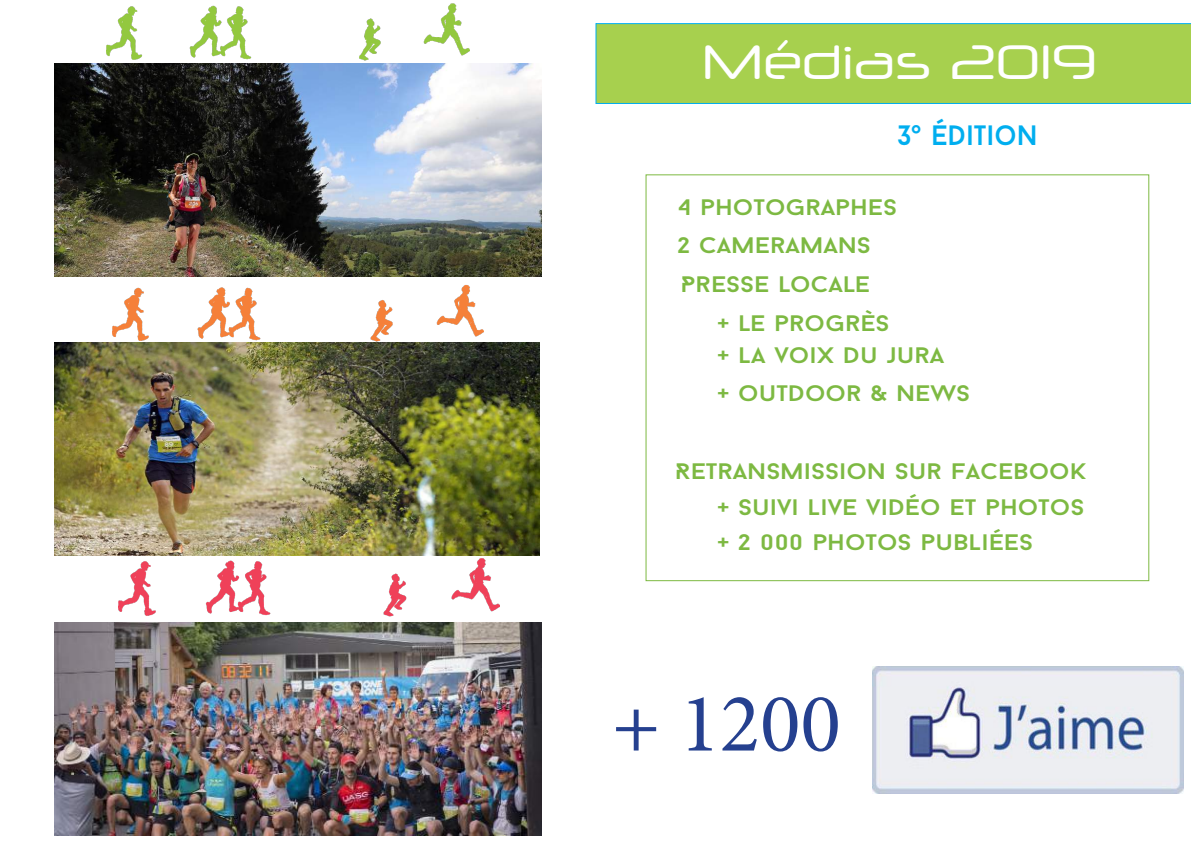
<style>
.page{position:relative;width:1191px;height:842px;background:#fff}
.page>*{position:absolute;margin:0;border:0;box-sizing:border-box;transform-origin:0 0}
.t1{font:84px "Minion Pro";color:#25408f}
.t2{font:49px "Neuropol X Rg";color:#fff}
.t3{font:28px "Baron Neue";color:#00aeef}
.t4{font:22.4px/35.2px "Baron Neue";color:#7db942;scale:1.15 1}
</style>
<div class="page">
<div style="left:595px;top:23px;width:596px;height:81px;background:#a7d04e"></div>
<img style="left:872px;top:666px;width:311px;height:127px">
<img style="left:112px;top:285px;width:371px;height:57px">
<img style="left:118px;top:555px;width:381px;height:62px">
<img style="left:106px;top:3px;width:364px;height:57px">
<img style="left:54px;top:64px;width:487px;height:212px">
<img style="left:54px;top:343px;width:485px;height:212px">
<img style="left:54px;top:623px;width:487px;height:213px">
<h2 class="t2" style="left:702px;top:33px;width:396px">Médias 2019</h2>
<p class="t3" style="left:897px;top:118px;width:141px">3° ÉDITION</p>
<p class="t4" style="left:678px;top:189px;width:192px">4 PHOTOGRAPHES</p>
<p class="t4" style="left:677px;top:227px;width:170px">2 CAMERAMANS</p>
<p class="t4" style="left:680px;top:266px;width:166px">PRESSE LOCALE</p>
<p class="t4" style="left:717px;top:306px;width:151px">+ LE PROGRÈS</p>
<p class="t4" style="left:717px;top:335px;width:221px;line-height:38.3px">+ LA VOIX DU JURA<br>+ OUTDOOR &amp; NEWS</p>
<p class="t4" style="left:675px;top:453px;width:359px">RETRANSMISSION SUR FACEBOOK</p>
<p class="t4" style="left:717px;top:489px;width:320px">+ SUIVI LIVE VIDÉO ET PHOTOS + 2 000 PHOTOS PUBLIÉES</p>
<h1 class="t1" style="left:611px;top:667px;width:231px">+ 1200</h1>
</div>
